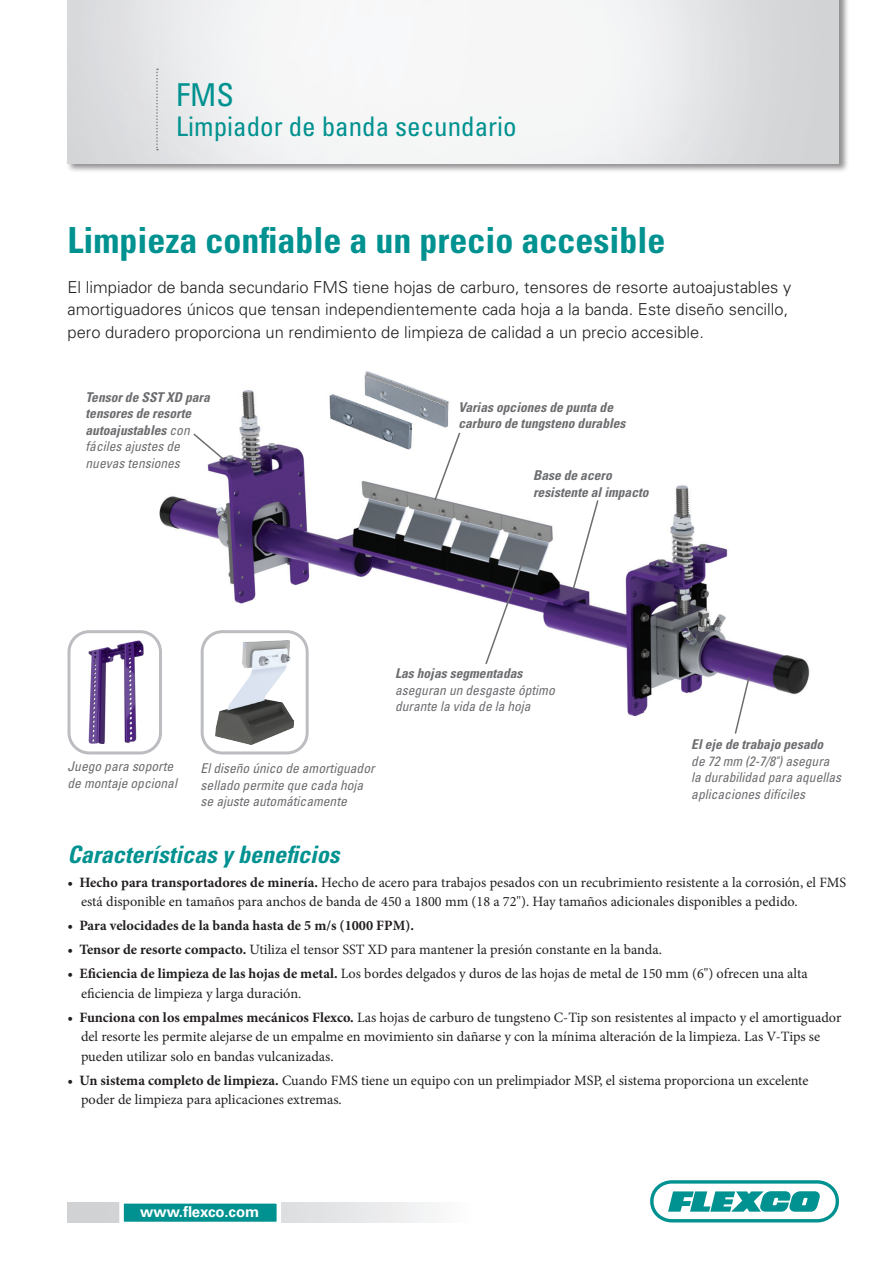
<style>
.page{position:relative;width:893px;height:1263px;background:#fff}
.page>*{position:absolute;margin:0;border:0;box-sizing:border-box;transform-origin:0 0}
.intro_hdr{font:700 condensed 36px "Univers LT Std";color:#009290}
.t1{font:condensed 31.5px "Univers LT Std";color:#009290}
.t2{font:condensed 27px "Univers LT Std";color:#009290}
.sub_hdr{font:italic 700 condensed 24px "Univers LT Std";color:#009290}
.t3{font:300 16.5px/22.5px "Univers LT Std";color:#231f20}
.t4{font:700 15.6px "Univers LT Std";color:#fff}
.flexcoWeb_revrs{font:700 15px "Univers LT Std";color:#fff}
.body_copy{font:14.25px/19.5px "Minion Pro";color:#231f20}
.body_copy-2{font:700 14.25px "Minion Pro";color:#231f20}
.captions_Left_Aligned{font:italic condensed 13.5px/16.5px "Univers LT Std";color:#6c6d70}
.captions_Left_Aligned-2{font:italic 700 condensed 13.5px/16.5px "Univers LT Std";color:#6c6d70}
.s1{font-weight:400}
.s2{font-weight:700}
</style>
<div class="page">
<div style="left:66px;top:0;width:783px;height:174px;background:#231f20;opacity:.5"></div>
<img style="left:68px;top:0;width:771px;height:164px">
<svg style="left:156px;top:69px;width:2px;height:81px"></svg>
<svg style="left:650px;top:1180px;width:189px;height:42px"></svg>
<svg style="left:68px;top:1203px;width:362px;height:19px"></svg>
<div style="left:119px;top:1199px;width:162px;height:27px;background:#009290;border:4px solid #fff"></div>
<img style="left:160px;top:390px;width:650px;height:327px">
<svg style="left:571px;top:499px;width:29px;height:92px"></svg>
<svg style="left:484px;top:557px;width:41px;height:109px"></svg>
<svg style="left:192px;top:432px;width:34px;height:30px"></svg>
<svg style="left:433px;top:431px;width:29px;height:71px"></svg>
<svg style="left:733px;top:676px;width:18px;height:58px"></svg>
<img style="left:326px;top:391px;width:90px;height:61px">
<img style="left:360px;top:371px;width:94px;height:59px">
<img style="left:215px;top:641px;width:79px;height:103px">
<div style="left:201px;top:630px;width:108px;height:124px;border:3px solid #bcbdc0;border-radius:20px"></div>
<img style="left:88px;top:640px;width:56px;height:104px">
<div style="left:68px;top:630px;width:94px;height:124px;border:3px solid #bcbdc0;border-radius:20px"></div>
<p class="t1" style="left:176px;top:74px;width:59px">FMS</p>
<p class="t2" style="left:176px;top:109px;width:342px">Limpiador de banda secundario</p>
<p class="intro_hdr" style="left:68px;top:218px;width:599px">Limpieza confiable a un precio accesible</p>
<p class="t3" style="left:68px;top:275px;width:725px">El limpiador de banda secundario FMS tiene hojas de carburo, tensores de resorte autoajustables y amortiguadores únicos que tensan independientemente cada hoja a la banda. Este diseño sencillo, pero duradero proporciona un rendimiento de limpieza de calidad a un precio accesible.</p>
<p class="captions_Left_Aligned-2" style="left:86px;top:389px;width:126px">Tensor de SST XD para tensores de resorte autoajustables <span class="s1">con fáciles ajustes de nuevas tensiones</span></p>
<p class="captions_Left_Aligned-2" style="left:458px;top:399px;width:169px">Varias opciones de punta de carburo de tungsteno durables</p>
<p class="captions_Left_Aligned-2" style="left:533px;top:467px;width:117px">Base de acero resistente al impacto</p>
<p class="captions_Left_Aligned" style="left:68px;top:758px;width:111px">Juego para soporte de montaje opcional</p>
<p class="captions_Left_Aligned" style="left:201px;top:760px;width:175px">El diseño único de amortiguador sellado permite que cada hoja se ajuste automáticamente</p>
<p class="captions_Left_Aligned" style="left:395px;top:665px;width:161px"><span class="s2">Las hojas segmentadas </span>aseguran un desgaste óptimo durante la vida de la hoja</p>
<p class="captions_Left_Aligned" style="left:691px;top:736px;width:151px"><span class="s2">El eje de trabajo pesado<br></span>de 72 mm (2-7/8") asegura la durabilidad para aquellas aplicaciones difíciles</p>
<p class="sub_hdr" style="left:68px;top:839px;width:273px">Características y beneficios</p>
<p class="body_copy" style="left:81px;top:872px;width:767px;text-indent:-14px"><span class="s2">• Hecho para transportadores de minería.</span> Hecho de acero para trabajos pesados con un recubrimiento resistente a la corrosión, el FMS está disponible en tamaños para anchos de banda de 450 a 1800 mm (18 a 72"). Hay tamaños adicionales disponibles a pedido.</p>
<p class="body_copy-2" style="left:68px;top:915px;width:348px">• Para velocidades de la banda hasta de 5 m/s (1000 FPM).</p>
<p class="body_copy" style="left:68px;top:940px;width:596px"><span class="s2">• Tensor de resorte compacto.</span> Utiliza el tensor SST XD para mantener la presión constante en la banda.</p>
<p class="body_copy" style="left:81px;top:964px;width:728px;text-indent:-14px"><span class="s2">• Eficiencia de limpieza de las hojas de metal.</span> Los bordes delgados y duros de las hojas de metal de 150 mm (6") ofrecen una alta eficiencia de limpieza y larga duración.</p>
<p class="body_copy" style="left:81px;top:1007px;width:762px;text-indent:-14px"><span class="s2">• Funciona con los empalmes mecánicos Flexco.</span> Las hojas de carburo de tungsteno C-Tip son resistentes al impacto y el amortiguador del resorte les permite alejarse de un empalme en movimiento sin dañarse y con la mínima alteración de la limpieza. Las V-Tips se pueden utilizar solo en bandas vulcanizadas.</p>
<p class="body_copy" style="left:81px;top:1070px;width:729px;text-indent:-14px"><span class="s2">• Un sistema completo de limpieza.</span> Cuando FMS tiene un equipo con un prelimpiador MSP, el sistema proporciona un excelente poder de limpieza para aplicaciones extremas.</p>
<p class="flexcoWeb_revrs" style="left:140px;top:1202px;width:121px">www.flexco.com</p>
<p class="t4" style="left:127px;top:1203px;width:126px">www.flexco.com</p>
</div>
